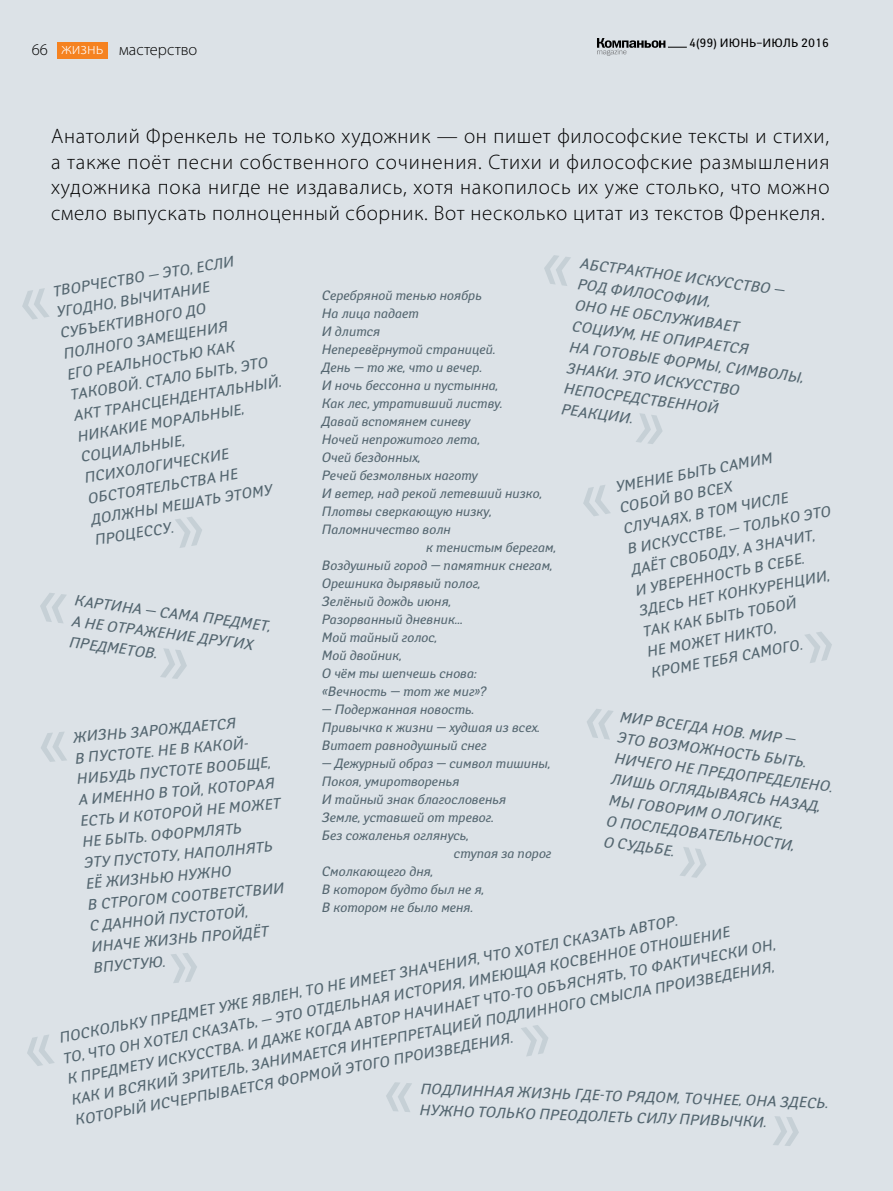
<style>
.page{position:relative;width:893px;height:1191px;background:#dce2e7}
.page>*{position:absolute;margin:0;border:0;box-sizing:border-box;transform-origin:0 0}
.t1{font:300 21px/25.5px "Myriad Pro";letter-spacing:.03em;color:#000;text-align:justify}
.t2{font:300 16.5px "Myriad Pro";color:#000}
.t3{font:300 16.5px "Myriad Pro";color:#fff}
.t4{font:italic 15px/21px "Yanus";color:#546670}
.t5{font:italic 13.5px/18px "Yanus";color:#546670}
.t6{font:12px "Yanus";letter-spacing:.01em;color:#000}
</style>
<div class="page">
<svg style="left:597px;top:38px;width:90px;height:18px"></svg>
<div style="left:57px;top:42px;width:51px;height:17px;background:#f58220"></div>
<svg style="left:22px;top:288px;width:27px;height:31px"></svg>
<svg style="left:175px;top:517px;width:27px;height:31px"></svg>
<svg style="left:40px;top:593px;width:26px;height:30px"></svg>
<svg style="left:160px;top:648px;width:27px;height:31px"></svg>
<svg style="left:41px;top:732px;width:26px;height:30px"></svg>
<svg style="left:171px;top:953px;width:26px;height:30px"></svg>
<svg style="left:27px;top:1035px;width:27px;height:31px"></svg>
<svg style="left:521px;top:1025px;width:27px;height:31px"></svg>
<svg style="left:386px;top:1082px;width:26px;height:30px"></svg>
<svg style="left:773px;top:1116px;width:26px;height:30px"></svg>
<svg style="left:544px;top:255px;width:27px;height:31px"></svg>
<svg style="left:636px;top:413px;width:26px;height:31px"></svg>
<svg style="left:583px;top:485px;width:28px;height:31px"></svg>
<svg style="left:805px;top:632px;width:27px;height:31px"></svg>
<svg style="left:587px;top:709px;width:26px;height:30px"></svg>
<svg style="left:680px;top:847px;width:26px;height:31px"></svg>
<p class="t2" style="left:32px;top:40px;width:18px">66</p>
<p class="t3" style="left:62px;top:39px;width:43px">жизнь</p>
<p class="t2" style="left:119px;top:40px;width:80px">мастерство</p>
<p class="t6" style="left:689px;top:36px;width:142px">4(99) ИЮНЬ–ИЮЛЬ 2016</p>
<p class="t1" style="left:51px;top:123px;width:780px">Анатолий Френкель не только художник — он пишет философские тексты и стихи, а также поёт песни собственного сочинения. Стихи и философские размышления художника пока нигде не издавались, хотя накопилось их уже столько, что можно смело выпускать полноценный сборник. Вот несколько цитат из текстов Френкеля.</p>
<p class="t4" style="left:49px;top:282px;width:213px;rotate:-10deg">ТВОРЧЕСТВО — ЭТО, ЕСЛИ<br>УГОДНО, ВЫЧИТАНИЕ<br>СУБЪЕКТИВНОГО ДО<br>ПОЛНОГО ЗАМЕЩЕНИЯ<br>ЕГО РЕАЛЬНОСТЬЮ КАК<br>ТАКОВОЙ. СТАЛО БЫТЬ, ЭТО<br>АКТ ТРАНСЦЕНДЕНТАЛЬНЫЙ.<br>НИКАКИЕ МОРАЛЬНЫЕ,<br>СОЦИАЛЬНЫЕ,<br>ПСИХОЛОГИЧЕСКИЕ<br>ОБСТОЯТЕЛЬСТВА НЕ<br>ДОЛЖНЫ МЕШАТЬ ЭТОМУ<br>ПРОЦЕССУ.</p>
<p class="t4" style="left:581px;top:252px;width:238px;rotate:8deg">АБСТРАКТНОЕ ИСКУССТВО —<br>РОД ФИЛОСОФИИ,<br>ОНО НЕ ОБСЛУЖИВАЕТ<br>СОЦИУМ, НЕ ОПИРАЕТСЯ<br>НА ГОТОВЫЕ ФОРМЫ, СИМВОЛЫ,<br>ЗНАКИ. ЭТО ИСКУССТВО<br>НЕПОСРЕДСТВЕННОЙ<br>РЕАКЦИИ.</p>
<p class="t5" style="left:321px;top:286px;width:162px">Серебряной тенью ноябрь</p>
<p class="t5" style="left:321px;top:304px;width:99px">На лица падает</p>
<p class="t5" style="left:321px;top:322px;width:60px">И длится</p>
<p class="t5" style="left:321px;top:340px;width:175px">Неперевёрнутой страницей.</p>
<p class="t5" style="left:321px;top:358px;width:162px">День — то же, что и вечер.</p>
<p class="t5" style="left:321px;top:376px;width:178px">И ночь бессонна и пустынна,</p>
<p class="t5" style="left:321px;top:394px;width:183px">Как лес, утративший листву.</p>
<p class="t5" style="left:321px;top:412px;width:150px">Давай вспомянем синеву</p>
<p class="t5" style="left:321px;top:430px;width:160px">Ночей непрожитого лета,</p>
<p class="t5" style="left:321px;top:448px;width:100px">Очей бездонных,</p>
<p class="t5" style="left:321px;top:466px;width:157px">Речей безмолвных наготу</p>
<p class="t5" style="left:321px;top:484px;width:222px">И ветер, над рекой летевший низко,</p>
<p class="t5" style="left:321px;top:502px;width:172px">Плотвы сверкающую низку,</p>
<p class="t5" style="left:321px;top:520px;width:131px">Паломничество волн</p>
<p class="t5" style="left:425px;top:538px;width:132px">к тенистым берегам,</p>
<p class="t5" style="left:321px;top:556px;width:232px">Воздушный город — памятник снегам,</p>
<p class="t5" style="left:321px;top:574px;width:160px">Орешника дырявый полог,</p>
<p class="t5" style="left:321px;top:592px;width:131px">Зелёный дождь июня,</p>
<p class="t5" style="left:321px;top:610px;width:143px">Разорванный дневник...</p>
<p class="t5" style="left:321px;top:628px;width:117px">Мой тайный голос,</p>
<p class="t5" style="left:321px;top:646px;width:82px">Мой двойник,</p>
<p class="t5" style="left:321px;top:664px;width:157px">О чём ты шепчешь снова:</p>
<p class="t5" style="left:321px;top:682px;width:166px">«Вечность — тот же миг»?</p>
<p class="t5" style="left:321px;top:700px;width:220px">— Подержанная новость.<br>Привычка к жизни — худшая из всех.<br>Витает равнодушный снег</p>
<p class="t5" style="left:321px;top:754px;width:230px">— Дежурный образ — символ тишины,</p>
<p class="t5" style="left:321px;top:772px;width:139px">Покоя, умиротворенья</p>
<p class="t5" style="left:321px;top:790px;width:186px">И тайный знак благословенья</p>
<p class="t5" style="left:321px;top:808px;width:174px">Земле, уставшей от тревог.</p>
<p class="t5" style="left:321px;top:826px;width:149px">Без сожаленья оглянусь,</p>
<p class="t5" style="left:453px;top:844px;width:99px">ступая за порог</p>
<p class="t5" style="left:321px;top:862px;width:113px">Смолкающего дня,</p>
<p class="t5" style="left:321px;top:880px;width:164px">В котором будто был не я,</p>
<p class="t5" style="left:321px;top:898px;width:153px">В котором не было меня.</p>
<p class="t4" style="left:612px;top:477px;width:209px;rotate:-11deg">УМЕНИЕ БЫТЬ САМИМ<br>СОБОЙ ВО ВСЕХ<br>СЛУЧАЯХ, В ТОМ ЧИСЛЕ<br>В ИСКУССТВЕ, — ТОЛЬКО ЭТО<br>ДАЁТ СВОБОДУ, А ЗНАЧИТ,<br>И УВЕРЕННОСТЬ В СЕБЕ.<br>ЗДЕСЬ НЕТ КОНКУРЕНЦИИ,<br>ТАК КАК БЫТЬ ТОБОЙ<br>НЕ МОЖЕТ НИКТО,<br>КРОМЕ ТЕБЯ САМОГО.</p>
<p class="t4" style="left:76px;top:588px;width:199px;rotate:8deg">КАРТИНА — САМА ПРЕДМЕТ,<br>А НЕ ОТРАЖЕНИЕ ДРУГИХ<br>ПРЕДМЕТОВ.</p>
<p class="t4" style="left:621px;top:705px;width:222px;rotate:8deg">МИР ВСЕГДА НОВ. МИР —<br>ЭТО ВОЗМОЖНОСТЬ БЫТЬ.<br>НИЧЕГО НЕ ПРЕДОПРЕДЕЛЕНО.<br>ЛИШЬ ОГЛЯДЫВАЯСЬ НАЗАД,<br>МЫ ГОВОРИМ О ЛОГИКЕ,<br>О ПОСЛЕДОВАТЕЛЬНОСТИ,<br>О СУДЬБЕ.</p>
<p class="t4" style="left:72px;top:727px;width:202px;rotate:-5deg">ЖИЗНЬ ЗАРОЖДАЕТСЯ<br>В ПУСТОТЕ. НЕ В КАКОЙ-<br>НИБУДЬ ПУСТОТЕ ВООБЩЕ,<br>А ИМЕННО В ТОЙ, КОТОРАЯ<br>ЕСТЬ И КОТОРОЙ НЕ МОЖЕТ<br>НЕ БЫТЬ. ОФОРМЛЯТЬ<br>ЭТУ ПУСТОТУ, НАПОЛНЯТЬ<br>ЕЁ ЖИЗНЬЮ НУЖНО<br>В СТРОГОМ СООТВЕТСТВИИ<br>С ДАННОЙ ПУСТОТОЙ,<br>ИНАЧЕ ЖИЗНЬ ПРОЙДЁТ<br>ВПУСТУЮ.</p>
<p class="t4" style="left:57px;top:1029px;width:722px;rotate:-11deg">ПОСКОЛЬКУ ПРЕДМЕТ УЖЕ ЯВЛЕН, ТО НЕ ИМЕЕТ ЗНАЧЕНИЯ, ЧТО ХОТЕЛ СКАЗАТЬ АВТОР.<br>ТО, ЧТО ОН ХОТЕЛ СКАЗАТЬ, — ЭТО ОТДЕЛЬНАЯ ИСТОРИЯ, ИМЕЮЩАЯ КОСВЕННОЕ ОТНОШЕНИЕ<br>К ПРЕДМЕТУ ИСКУССТВА. И ДАЖЕ КОГДА АВТОР НАЧИНАЕТ ЧТО-ТО ОБЪЯСНЯТЬ, ТО ФАКТИЧЕСКИ ОН, КАК И ВСЯКИЙ ЗРИТЕЛЬ, ЗАНИМАЕТСЯ ИНТЕРПРЕТАЦИЕЙ ПОДЛИННОГО СМЫСЛА ПРОИЗВЕДЕНИЯ, КОТОРЫЙ ИСЧЕРПЫВАЕТСЯ ФОРМОЙ ЭТОГО ПРОИЗВЕДЕНИЯ.</p>
<p class="t4" style="left:420px;top:1078px;width:410px;rotate:2deg">ПОДЛИННАЯ ЖИЗНЬ ГДЕ-ТО РЯДОМ, ТОЧНЕЕ, ОНА ЗДЕСЬ.<br>НУЖНО ТОЛЬКО ПРЕОДОЛЕТЬ СИЛУ ПРИВЫЧКИ.</p>
</div>
